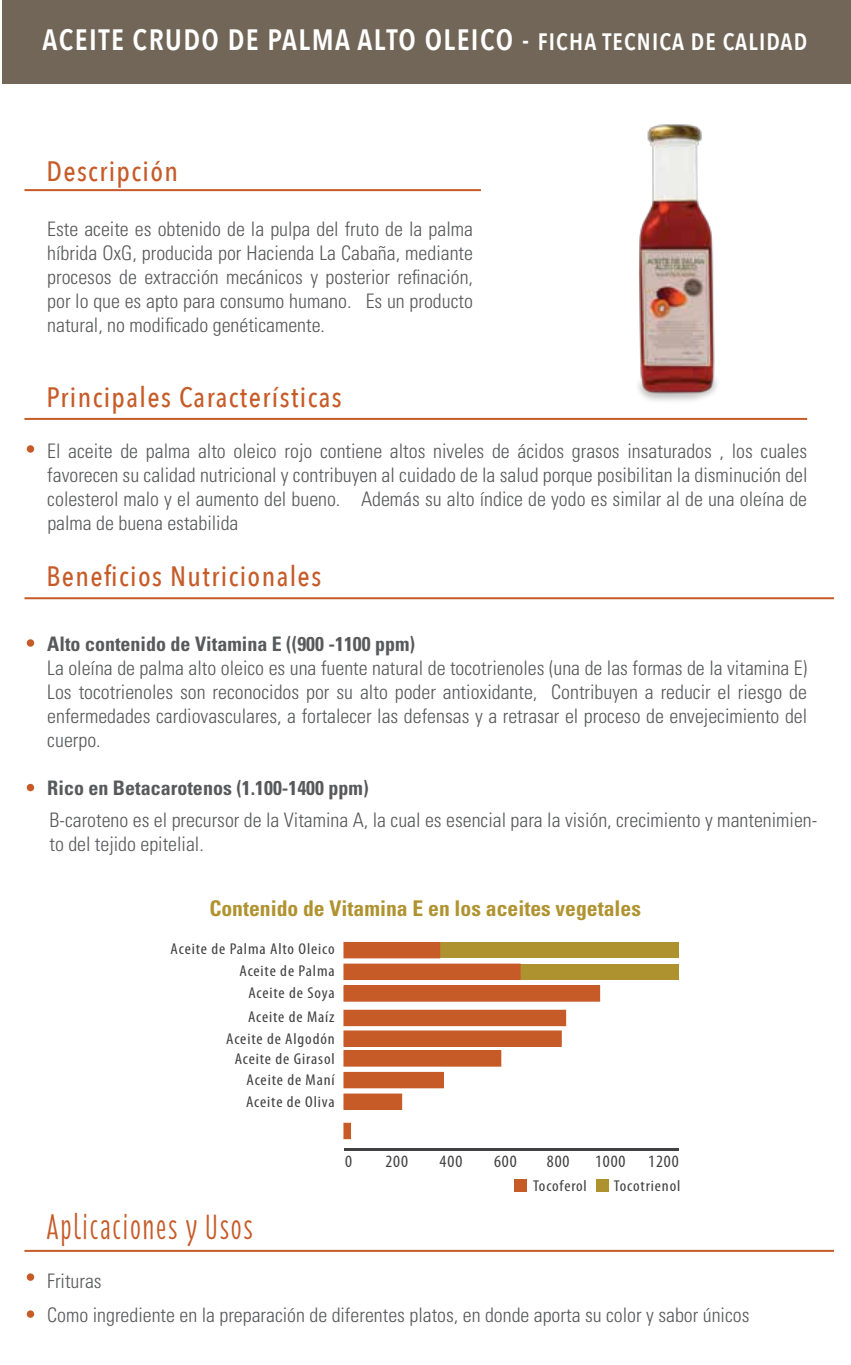
<style>
.page{position:relative;width:851px;height:1365px;background:#fff}
.page>*{position:absolute;margin:0;border:0;box-sizing:border-box;transform-origin:0 0}
.t1{font:36px "Florence";letter-spacing:.05em;color:#c65b28}
.t2{font:600 29.4px "Avenir Next Condensed";letter-spacing:.05em;color:#fff}
.t3{font:500 28px "Avenir Next Condensed";letter-spacing:.05em;color:#c65b28}
.t4{font:700 condensed 21.6px "Univers LT Std";color:#b09330}
.t5{font:300 condensed 20px/24px "Univers LT Std";color:#58595b;text-align:justify}
.t6{font:700 condensed 20px "Univers LT Std";color:#58595b}
.t7{font:condensed 17.4px "Myriad Pro";letter-spacing:.05em;color:#414042;scale:1.04 1}
.t8{font:condensed 15.8px/21.6px "Myriad Pro";letter-spacing:.05em;color:#414042;text-align:right;scale:1.09 1}
.s1{font-size:23.6px}
</style>
<div class="page">
<hr style="left:24px;top:597px;width:809px;height:2px;background:#c65b28">
<hr style="left:24px;top:189px;width:457px;height:2px;background:#c65b28">
<hr style="left:24px;top:418px;width:783px;height:2px;background:#c65b28">
<div style="left:27px;top:445px;width:7px;height:7px;background:#c65b28;border-radius:50%"></div>
<div style="left:27px;top:639px;width:7px;height:7px;background:#c65b28;border-radius:50%"></div>
<div style="left:27px;top:783px;width:7px;height:8px;background:#c65b28;border-radius:50%"></div>
<div style="left:27px;top:1273px;width:7px;height:7px;background:#c65b28;border-radius:50%"></div>
<svg style="left:27px;top:1309px;width:7px;height:8px"></svg>
<hr style="left:24px;top:1249px;width:809px;height:2px;background:#c65b28">
<div style="left:344px;top:942px;width:335px;height:15px;background:#af9230"></div>
<div style="left:344px;top:942px;width:95px;height:15px;background:#c65b28"></div>
<div style="left:343px;top:941px;width:97px;height:17px;border:1px solid #c65b28"></div>
<div style="left:520px;top:964px;width:159px;height:15px;background:#af9230"></div>
<div style="left:344px;top:964px;width:176px;height:15px;background:#c65b28"></div>
<div style="left:343px;top:963px;width:177px;height:16px;border:1px solid #c65b28"></div>
<div style="left:344px;top:985px;width:255px;height:15px;background:#c65b28"></div>
<div style="left:343px;top:985px;width:257px;height:16px;border:1px solid #c65b28"></div>
<div style="left:344px;top:1010px;width:221px;height:15px;background:#c65b28"></div>
<div style="left:343px;top:1009px;width:223px;height:16px;border:1px solid #c65b28"></div>
<div style="left:344px;top:1030px;width:217px;height:15px;background:#c65b28"></div>
<div style="left:343px;top:1030px;width:218px;height:16px;border:1px solid #c65b28"></div>
<div style="left:344px;top:1050px;width:156px;height:15px;background:#c65b28"></div>
<div style="left:343px;top:1050px;width:158px;height:16px;border:1px solid #c65b28"></div>
<div style="left:344px;top:1072px;width:99px;height:15px;background:#c65b28"></div>
<div style="left:343px;top:1071px;width:101px;height:17px;border:1px solid #c65b28"></div>
<div style="left:344px;top:1093px;width:57px;height:16px;background:#c65b28"></div>
<div style="left:343px;top:1093px;width:59px;height:16px;border:1px solid #c65b28"></div>
<div style="left:344px;top:1123px;width:6px;height:15px;background:#c65b28"></div>
<div style="left:343px;top:1122px;width:8px;height:16px;border:1px solid #c65b28"></div>
<hr style="left:344px;top:1147px;width:335px;height:3px;background:#414042">
<div style="left:514px;top:1179px;width:13px;height:12px;background:#c65b28"></div>
<div style="left:596px;top:1179px;width:13px;height:12px;background:#af9230"></div>
<img style="left:638px;top:124px;width:79px;height:277px">
<div style="left:2px;top:0;width:848px;height:83px;background:#726658"></div>
<h2 class="t2" style="left:43px;top:22px;width:766px">ACEITE CRUDO DE PALMA ALTO OLEICO - <span class="s1">FICHA TECNICA DE CALIDAD</span></h2>
<h3 class="t3" style="left:46px;top:154px;width:133px">Descripción</h3>
<p class="t5" style="left:47px;top:216px;width:427px">Este aceite es obtenido de la pulpa del fruto de la palma híbrida OxG, producida por Hacienda La Cabaña, mediante procesos de extracción mecánicos y posterior refinación, por lo que es apto para consumo humano. Es un producto natural, no modificado genéticamente.</p>
<h3 class="t3" style="left:46px;top:380px;width:297px">Principales Características</h3>
<p class="t5" style="left:47px;top:439px;width:761px">El aceite de palma alto oleico rojo contiene altos niveles de ácidos grasos insaturados , los cuales favorecen su calidad nutricional y contribuyen al cuidado de la salud porque posibilitan la disminución del colesterol malo y el aumento del bueno. Además su alto índice de yodo es similar al de una oleína de palma de buena estabilida</p>
<h3 class="t3" style="left:46px;top:559px;width:276px">Beneficios Nutricionales</h3>
<p class="t6" style="left:47px;top:631px;width:369px">Alto contenido de Vitamina E ((900 -1100 ppm)</p>
<p class="t5" style="left:47px;top:656px;width:761px">La oleína de palma alto oleico es una fuente natural de tocotrienoles (una de las formas de la vitamina E)<br>Los tocotrienoles son reconocidos por su alto poder antioxidante, Contribuyen a reducir el riesgo de enfermedades cardiovasculares, a fortalecer las defensas y a retrasar el proceso de envejecimiento del cuerpo.</p>
<p class="t6" style="left:47px;top:775px;width:323px">Rico en Betacarotenos (1.100-1400 ppm)</p>
<p class="t5" style="left:49px;top:807px;width:769px">B-caroteno es el precursor de la Vitamina A, la cual es esencial para la visión, crecimiento y mantenimien&shy;to del tejido epitelial.</p>
<p class="t4" style="left:209px;top:894px;width:433px">Contenido de Vitamina E en los aceites vegetales</p>
<p class="t8" style="left:171px;top:937px;width:152px">Aceite de Palma Alto Oleico<br>Aceite de Palma<br>Aceite de Soya</p>
<p class="t8" style="left:226px;top:1005px;width:101px">Aceite de Maíz<br>Aceite de Algodón</p>
<p class="t8" style="left:246px;top:1047px;width:83px;text-align:justify;text-indent:-11px">Aceite de Girasol Aceite de Maní Aceite de Oliva</p>
<p class="t7" style="left:345px;top:1150px;width:8px">0</p>
<p class="t7" style="left:439px;top:1150px;width:23px">400</p>
<p class="t7" style="left:494px;top:1150px;width:23px">600</p>
<p class="t7" style="left:546px;top:1150px;width:23px">800</p>
<p class="t7" style="left:595px;top:1150px;width:31px">1000</p>
<p class="t7" style="left:648px;top:1150px;width:31px">1200</p>
<p class="t8" style="left:614px;top:1174px;width:62px">Tocotrienol</p>
<p class="t7" style="left:385px;top:1150px;width:23px">200</p>
<p class="t8" style="left:533px;top:1174px;width:51px">Tocoferol</p>
<h1 class="t1" style="left:46px;top:1197px;width:208px">Aplicaciones y Usos</h1>
<p class="t5" style="left:47px;top:1263px;width:703px;line-height:34px">Frituras<br>Como ingrediente en la preparación de diferentes platos, en donde aporta su color y sabor únicos</p>
</div>
